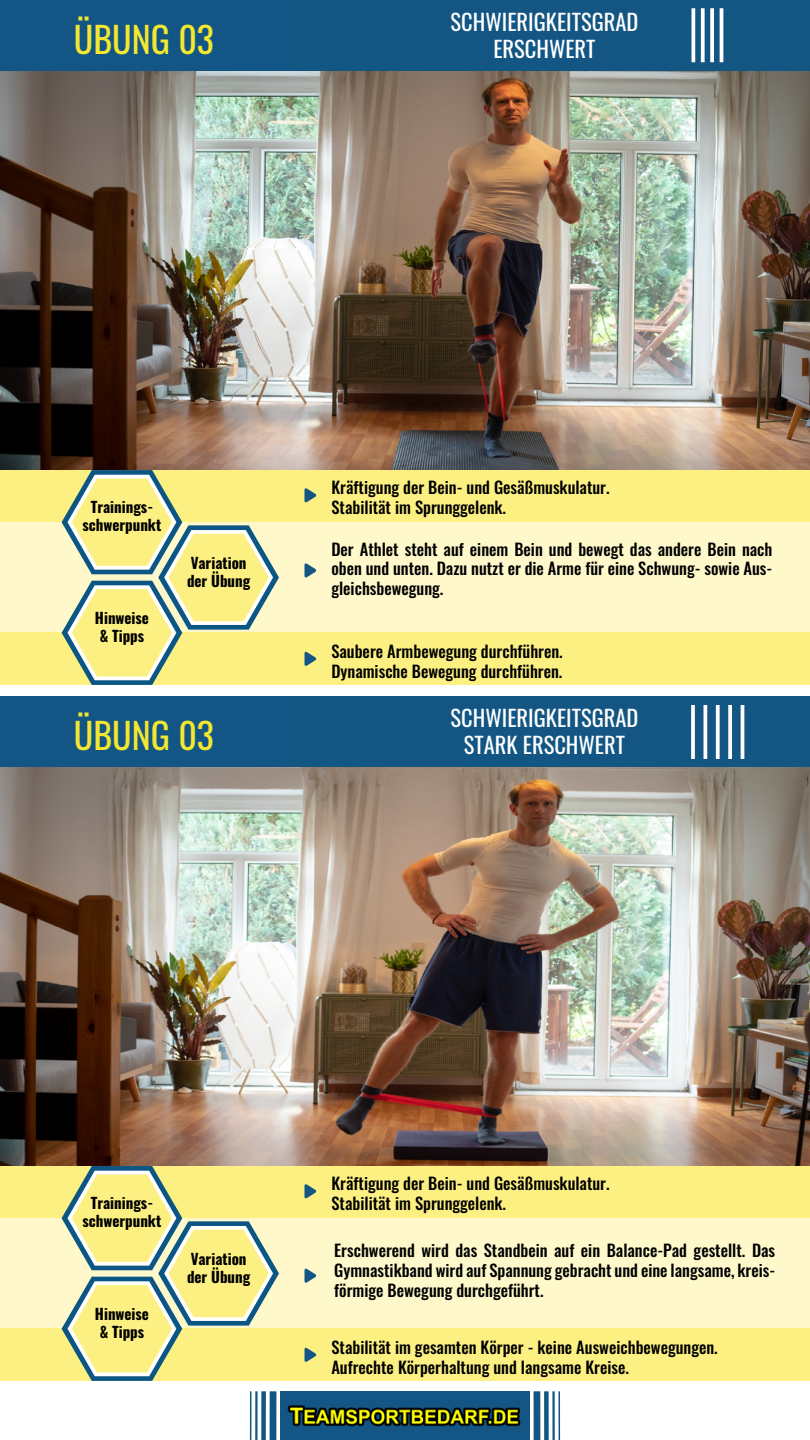
<style>
.page{position:relative;width:810px;height:1440px;background:#fff}
.page>*{position:absolute;margin:0;border:0;box-sizing:border-box;transform-origin:0 0}
.t1{font:36px "Oswald";color:#f4e72f}
.t2{font:22.5px/27px "Oswald";color:#fff;text-align:center}
.t3{font:500 16.5px/19.8px "Oswald";color:#000}
.t4{font:700 15px/18px "Oswald";color:#000;text-align:center}
</style>
<div class="page">
<div style="left:280px;top:1391px;width:250px;height:49px;background:#135685"></div>
<div style="left:0;top:470px;width:810px;height:52px;background:#fdf082"></div>
<div style="left:0;top:1165px;width:810px;height:53px;background:#fdf082"></div>
<div style="left:0;top:633px;width:810px;height:52px;background:#fdf082"></div>
<div style="left:0;top:1329px;width:810px;height:52px;background:#fdf082"></div>
<div style="left:0;top:522px;width:810px;height:111px;background:#fef8ca"></div>
<div style="left:0;top:1218px;width:810px;height:111px;background:#fef8ca"></div>
<div style="left:279px;top:0;width:531px;height:72px;background:#135684"></div>
<div style="left:279px;top:696px;width:531px;height:72px;background:#135684"></div>
<div style="left:0;top:0;width:288px;height:72px;background:#135685"></div>
<div style="left:0;top:696px;width:288px;height:72px;background:#135685"></div>
<img style="left:0;top:767px;width:810px;height:398px">
<img style="left:0;top:71px;width:810px;height:399px">
<hr style="left:692px;top:8px;width:3px;height:54px;background:#fff">
<svg style="left:701px;top:8px;width:4px;height:54px"></svg>
<svg style="left:710px;top:8px;width:4px;height:54px"></svg>
<hr style="left:720px;top:8px;width:3px;height:54px;background:#fff">
<svg style="left:691px;top:705px;width:4px;height:54px"></svg>
<svg style="left:716px;top:705px;width:4px;height:54px"></svg>
<hr style="left:704px;top:705px;width:3px;height:54px;background:#fff">
<svg style="left:728px;top:705px;width:4px;height:54px"></svg>
<hr style="left:741px;top:705px;width:3px;height:54px;background:#fff">
<svg style="left:62px;top:470px;width:217px;height:215px"></svg>
<svg style="left:62px;top:1166px;width:217px;height:215px"></svg>
<svg style="left:305px;top:488px;width:12px;height:15px"></svg>
<svg style="left:305px;top:1184px;width:12px;height:15px"></svg>
<svg style="left:305px;top:563px;width:12px;height:15px"></svg>
<svg style="left:305px;top:1268px;width:12px;height:15px"></svg>
<svg style="left:305px;top:651px;width:12px;height:15px"></svg>
<svg style="left:305px;top:1347px;width:12px;height:15px"></svg>
<img style="left:287px;top:1405px;width:234px;height:22px">
<div style="left:270px;top:1391px;width:6px;height:49px;background:#135684"></div>
<div style="left:534px;top:1391px;width:6px;height:49px;background:#135684"></div>
<div style="left:261px;top:1391px;width:5px;height:49px;background:#135684"></div>
<div style="left:544px;top:1391px;width:5px;height:49px;background:#135684"></div>
<hr style="left:255px;top:1391px;width:3px;height:49px;background:#135684">
<hr style="left:552px;top:1391px;width:3px;height:49px;background:#135684">
<hr style="left:250px;top:1391px;width:1px;height:49px;background:#135684">
<hr style="left:559px;top:1391px;width:1px;height:49px;background:#135684">
<h1 class="t1" style="left:74px;top:8px;width:142px">ÜBUNG 03</h1>
<h2 class="t2" style="left:451px;top:6px;width:189px">SCHWIERIGKEITSGRAD<br>ERSCHWERT</h2>
<p class="t4" style="left:82px;top:499px;width:80px">Trainings&shy;schwerpunkt</p>
<p class="t4" style="left:95px;top:610px;width:56px">Hinweise &amp; Tipps</p>
<p class="t4" style="left:187px;top:555px;width:65px;text-align:left">Variation der Übung</p>
<h1 class="t1" style="left:74px;top:703px;width:142px">ÜBUNG 03</h1>
<p class="t3" style="left:332px;top:479px;width:280px">Kräftigung der Bein- und Gesäßmuskulatur.<br>Stabilität im Sprunggelenk.</p>
<p class="t3" style="left:331px;top:540px;width:443px;text-align:justify">Der Athlet steht auf einem Bein und bewegt das andere Bein nach oben und unten. Dazu nutzt er die Arme für eine Schwung- sowie Aus&shy;gleichsbewegung.</p>
<p class="t3" style="left:331px;top:642px;width:233px">Saubere Armbewegung durchführen.<br>Dynamische Bewegung durchführen.</p>
<h2 class="t2" style="left:451px;top:702px;width:189px">SCHWIERIGKEITSGRAD<br>STARK ERSCHWERT</h2>
<p class="t4" style="left:82px;top:1195px;width:80px">Trainings&shy;schwerpunkt</p>
<p class="t4" style="left:95px;top:1306px;width:56px">Hinweise &amp; Tipps</p>
<p class="t4" style="left:187px;top:1251px;width:65px;text-align:left">Variation der Übung</p>
<p class="t3" style="left:332px;top:1175px;width:280px">Kräftigung der Bein- und Gesäßmuskulatur.<br>Stabilität im Sprunggelenk.</p>
<p class="t3" style="left:334px;top:1242px;width:442px;text-align:justify">Erschwerend wird das Standbein auf ein Balance-Pad gestellt. Das Gymnastikband wird auf Spannung gebracht und eine langsame, kreis&shy;förmige Bewegung durchgeführt.</p>
<p class="t3" style="left:331px;top:1338px;width:388px">Stabilität im gesamten Körper - keine Ausweichbewegungen.<br>Aufrechte Körperhaltung und langsame Kreise.</p>
</div>
